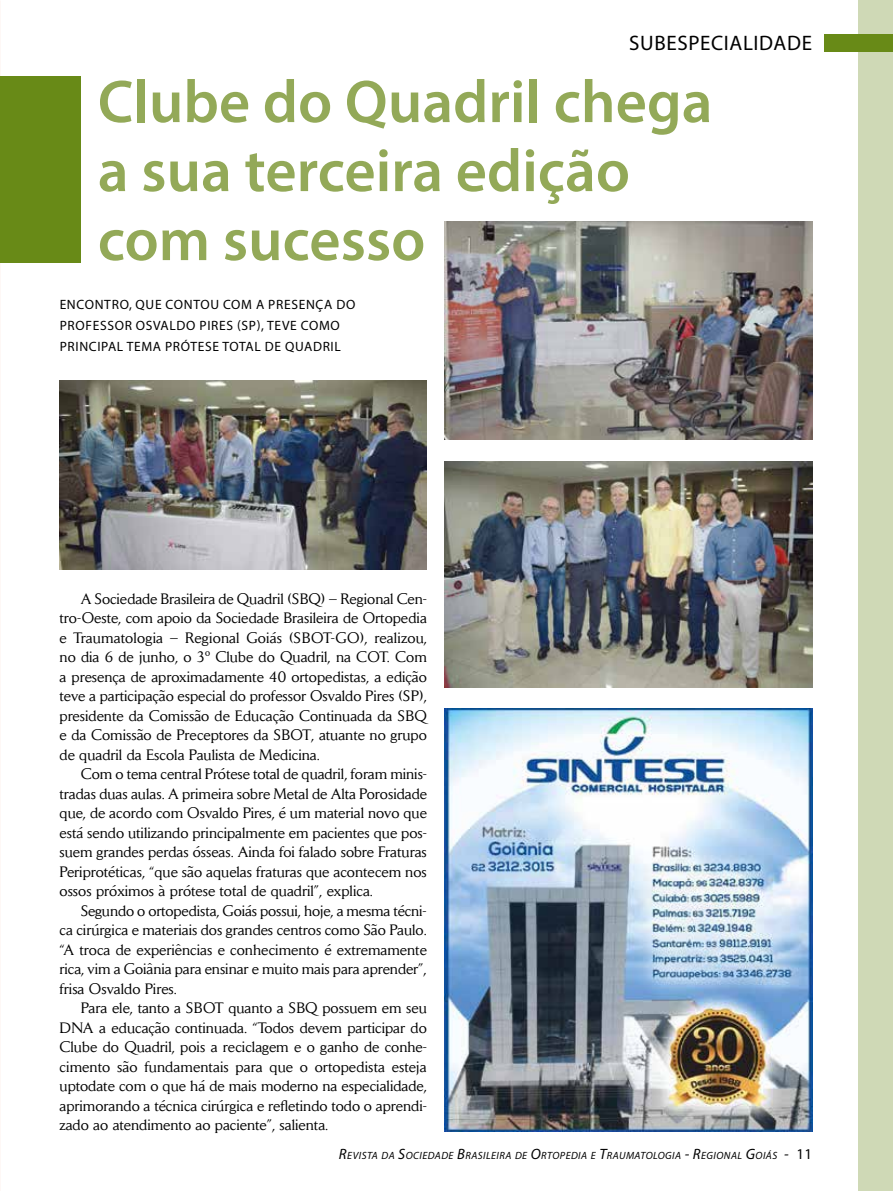
<style>
.page{position:relative;width:893px;height:1191px;background:#fff}
.page>*{position:absolute;margin:0;border:0;box-sizing:border-box;transform-origin:0 0}
.t1{font:600 60.6px/69px "Myriad Pro";color:#93a958}
.t2{font:21px "Myriad Pro";letter-spacing:.03em;color:#000}
.t3{font:15px/19.5px "Daily News";color:#000;text-align:justify}
.t4{font:13.5px/21px "Myriad Pro";letter-spacing:.05em;color:#000}
.t5{font:italic 10.5px "Myriad Pro";letter-spacing:.045em;color:#000}
.s1{font-size:15px}
.s2{font-style:normal;font-size:15px}
</style>
<div class="page">
<div style="left:859px;top:0;width:34px;height:1191px;background:#cfd9b6"></div>
<div style="left:0;top:77px;width:81px;height:186px;background:#688a17"></div>
<div style="left:825px;top:34px;width:68px;height:17px;background:#688a17"></div>
<img style="left:444px;top:461px;width:368px;height:226px">
<img style="left:60px;top:381px;width:367px;height:188px">
<img style="left:445px;top:221px;width:367px;height:219px">
<img style="left:444px;top:708px;width:368px;height:423px">
<h2 class="t2" style="left:629px;top:30px;width:184px">SUBESPECIALIDADE</h2>
<h1 class="t1" style="left:98px;top:66px;width:616px">Clube do Quadril chega a sua terceira edição com sucesso</h1>
<p class="t4" style="left:60px;top:294px;width:297px">ENCONTRO, QUE CONTOU COM A PRESENÇA DO<br>PROFESSOR OSVALDO PIRES (SP), TEVE COMO<br>PRINCIPAL TEMA PRÓTESE TOTAL DE QUADRIL</p>
<p class="t3" style="left:60px;top:588px;width:369px;text-indent:21px">A Sociedade Brasileira de Quadril (SBQ) – Regional Cen&shy;tro-Oeste, com apoio da Sociedade Brasileira de Ortopedia e Traumatologia – Regional Goiás (SBOT-GO), realizou, no dia 6 de junho, o 3º Clube do Quadril, na COT. Com a presença de aproximadamente 40 ortopedistas, a edição teve a participação especial do professor Osvaldo Pires (SP), presidente da Comissão de Educação Continuada da SBQ e da Comissão de Preceptores da SBOT, atuante no grupo de quadril da Escola Paulista de Medicina.</p>
<p class="t3" style="left:60px;top:764px;width:369px;text-indent:21px">Com o tema central Prótese total de quadril, foram minis&shy;tradas duas aulas. A primeira sobre Metal de Alta Porosidade que, de acordo com Osvaldo Pires, é um material novo que está sendo utilizando principalmente em pacientes que pos&shy;suem grandes perdas ósseas. Ainda foi falado sobre Fraturas Periprotéticas, “que são aquelas fraturas que acontecem nos ossos próximos à prótese total de quadril”, explica.</p>
<p class="t3" style="left:60px;top:900px;width:369px;text-indent:21px">Segundo o ortopedista, Goiás possui, hoje, a mesma técni&shy;ca cirúrgica e materiais dos grandes centros como São Paulo. “A troca de experiências e conhecimento é extremamente rica, vim a Goiânia para ensinar e muito mais para aprender”, frisa Osvaldo Pires.</p>
<p class="t3" style="left:60px;top:998px;width:369px;text-indent:21px">Para ele, tanto a SBOT quanto a SBQ possuem em seu DNA a educação continuada. “Todos devem participar do Clube do Quadril, pois a reciclagem e o ganho de conhe&shy;cimento são fundamentais para que o ortopedista esteja uptodate com o que há de mais moderno na especialidade, aprimorando a técnica cirúrgica e refletindo todo o aprendi&shy;zado ao atendimento ao paciente”, salienta.</p>
<p class="t5" style="left:339px;top:1148px;width:475px"><span class="s1">R</span>EVISTA DA <span class="s1">S</span>OCIEDADE <span class="s1">B</span>RASILEIRA DE <span class="s1">O</span>RTOPEDIA E <span class="s1">T</span>RAUMATOLOGIA <span class="s1">- R</span>EGIONAL <span class="s1">G</span>OIÁS <span class="s1">-</span> <span class="s2">11</span></p>
</div>
